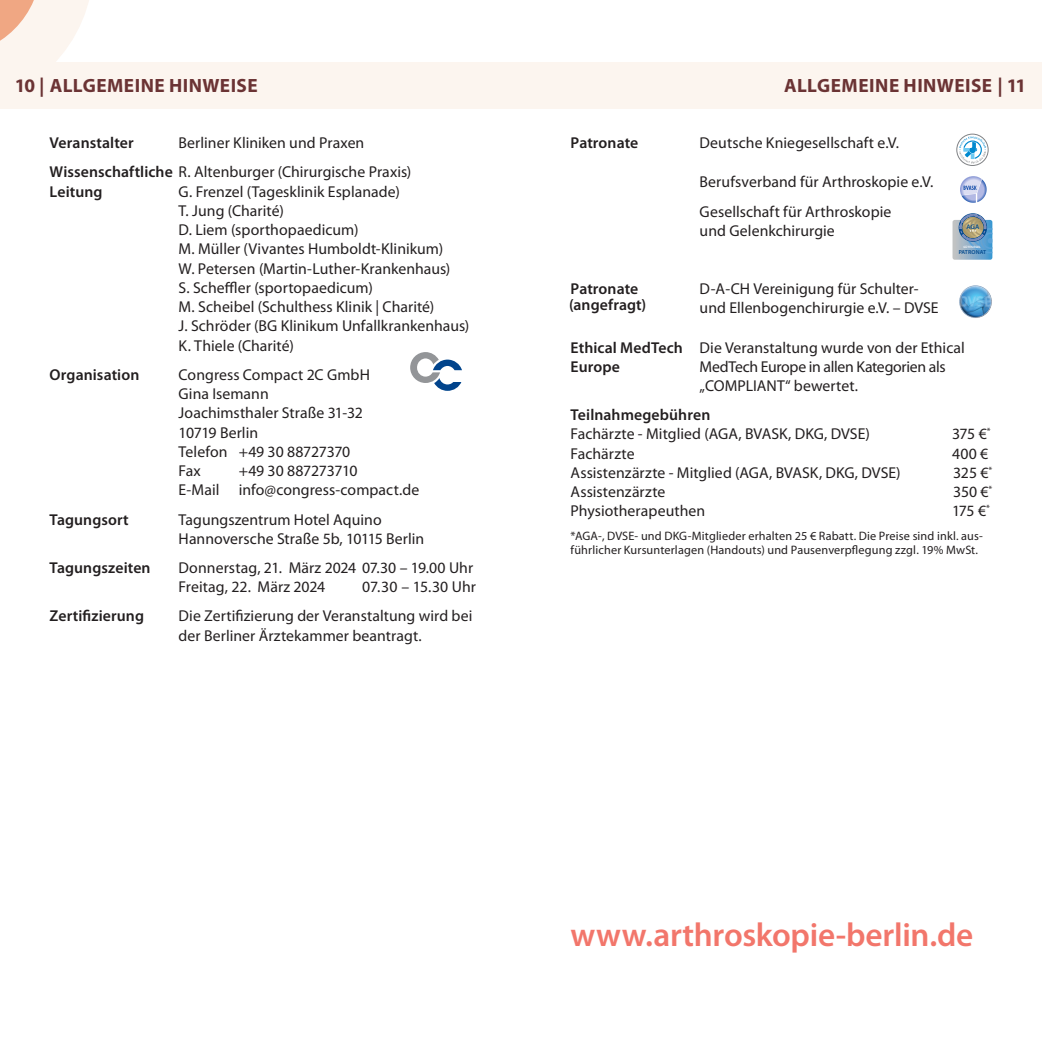
<style>
.page{position:relative;width:1042px;height:1042px;background:#fff}
.page>*{position:absolute;margin:0;border:0;box-sizing:border-box;transform-origin:0 0}
.hinweise{font:600 33.25px "Myriad Pro";letter-spacing:-.01em;color:#f2766b}
.t1{font:700 19.25px "Myriad Pro";letter-spacing:.025em;color:#6b3334}
.hinweise-2{font:15.75px/19.2px "Myriad Pro";color:#231f20}
.hinweise-3{font:600 15.75px "Myriad Pro";letter-spacing:.005em;color:#231f20}
.Normaltext{font:12.25px/14px "Myriad Pro";letter-spacing:.01em;color:#231f20}
.t2{font:600 6.65px "Myriad Pro";color:#01498e}
.t3{font:600 5.77px "Myriad Pro";letter-spacing:.02em;color:#01498e}
.t4{font:600 3.15px "Myriad Pro";letter-spacing:.02em;color:#fff}
.s1{font-weight:600}
</style>
<div class="page">
<div style="left:0;top:62px;width:521px;height:46px;background:#fcf5ef"></div>
<div style="left:521px;top:62px;width:521px;height:46px;background:#fcf5ef"></div>
<svg style="left:0;top:0;width:89px;height:62px"></svg>
<svg style="left:410px;top:352px;width:52px;height:39px"></svg>
<div style="left:444px;top:371px;width:27px;height:10px;background:#fff"></div>
<img style="left:959px;top:285px;width:33px;height:33px">
<div style="left:956px;top:134px;width:32px;height:32px;border:1px solid #808285;border-radius:50%"></div>
<svg style="left:959px;top:136px;width:27px;height:27px"></svg>
<svg style="left:960px;top:176px;width:21px;height:19px"></svg>
<svg style="left:952px;top:214px;width:40px;height:46px;background:#86a4b6"></svg>
<p class="t1" style="left:15px;top:73px;width:244px">10 | ALLGEMEINE HINWEISE</p>
<p class="t1" style="left:784px;top:73px;width:243px">ALLGEMEINE HINWEISE | 11</p>
<p class="hinweise-3" style="left:50px;top:133px;width:86px">Veranstalter</p>
<p class="hinweise-2" style="left:179px;top:133px;width:187px">Berliner Kliniken und Praxen</p>
<p class="hinweise-2" style="left:50px;top:162px;width:363px"><span class="s1">Wissenschaftliche</span> R. Altenburger (Chirurgische Praxis)</p>
<p class="hinweise-3" style="left:50px;top:181px;width:54px">Leitung</p>
<p class="hinweise-2" style="left:179px;top:181px;width:223px">G. Frenzel (Tagesklinik Esplanade)</p>
<p class="hinweise-2" style="left:179px;top:201px;width:107px">T. Jung (Charité)</p>
<p class="hinweise-2" style="left:179px;top:220px;width:273px">D. Liem (sporthopaedicum)<br>M. Müller (Vivantes Humboldt-Klinikum)<br>W. Petersen (Martin-Luther-Krankenhaus)<br>S. Scheffler (sportopaedicum)</p>
<p class="hinweise-2" style="left:179px;top:297px;width:257px">M. Scheibel (Schulthess Klinik | Charité)</p>
<p class="hinweise-2" style="left:179px;top:316px;width:292px">J. Schröder (BG Klinikum Unfallkrankenhaus)</p>
<p class="hinweise-2" style="left:179px;top:335px;width:117px">K. Thiele (Charité)</p>
<p class="hinweise-3" style="left:50px;top:365px;width:91px">Organisation</p>
<p class="hinweise-2" style="left:179px;top:365px;width:193px">Congress Compact 2C GmbH<br>Gina Isemann<br>Joachimsthaler Straße 31-32<br>10719 Berlin<br>Telefon +49 30 88727370<br>Fax</p>
<p class="hinweise-3" style="left:570px;top:133px;width:69px">Patronate</p>
<p class="hinweise-2" style="left:699px;top:133px;width:201px">Deutsche Kniegesellschaft e.V.</p>
<p class="hinweise-2" style="left:699px;top:172px;width:235px">Berufsverband für Arthroskopie e.V.</p>
<p class="hinweise-2" style="left:699px;top:201px;width:193px">Gesellschaft für Arthroskopie und Gelenkchirurgie</p>
<p class="t2" style="left:966px;top:222px;width:14px">AGA</p>
<p class="t4" style="left:963px;top:245px;width:19px">GÜTESIEGEL</p>
<p class="t3" style="left:958px;top:248px;width:29px">PATRONAT</p>
<p class="hinweise-3" style="left:570px;top:279px;width:69px">Patronate</p>
<p class="hinweise-2" style="left:699px;top:279px;width:240px">D-A-CH Vereinigung für Schulter&shy;und Ellenbogenchirurgie e.V. – DVSE</p>
<p class="hinweise-2" style="left:570px;top:337px;width:396px"><span class="s1">Ethical MedTech</span> Die Veranstaltung wurde von der Ethical</p>
<p class="hinweise-3" style="left:570px;top:356px;width:51px">Europe</p>
<p class="hinweise-2" style="left:699px;top:357px;width:247px">MedTech Europe in allen Kategorien als „COMPLIANT“ bewertet.</p>
<p class="hinweise-3" style="left:570px;top:405px;width:141px">Teilnahmegebühren</p>
<p class="hinweise-2" style="left:570px;top:424px;width:301px">Fachärzte - Mitglied (AGA, BVASK, DKG, DVSE)</p>
<p class="hinweise-2" style="left:952px;top:424px;width:40px">375 €<sup>*</sup></p>
<p class="hinweise-2" style="left:570px;top:443px;width:65px">Fachärzte</p>
<p class="hinweise-2" style="left:952px;top:443px;width:38px">400 €</p>
<p class="hinweise-2" style="left:570px;top:463px;width:332px">Assistenzärzte - Mitglied (AGA, BVASK, DKG, DVSE)</p>
<p class="hinweise-2" style="left:953px;top:463px;width:41px">325 €<sup>*</sup></p>
<p class="hinweise-2" style="left:570px;top:482px;width:96px">Assistenzärzte</p>
<p class="hinweise-2" style="left:953px;top:482px;width:41px">350 €<sup>*</sup></p>
<p class="hinweise-2" style="left:570px;top:501px;width:136px">Physiotherapeuthen</p>
<p class="hinweise-2" style="left:952px;top:501px;width:39px">175 €<sup>*</sup></p>
<p class="Normaltext" style="left:570px;top:529px;width:414px">*AGA-, DVSE- und DKG-Mitglieder erhalten 25 € Rabatt. Die Preise sind inkl. aus&shy;führlicher Kursunterlagen (Handouts) und Pausenverpflegung zzgl. 19% MwSt.</p>
<p class="hinweise-3" style="left:569px;top:294px;width:79px">(angefragt)</p>
<p class="hinweise-2" style="left:179px;top:461px;width:242px;text-align:center">+49 30 887273710<br>E-Mail info@congress-compact.de</p>
<p class="hinweise-3" style="left:50px;top:509px;width:81px">Tagungsort</p>
<p class="hinweise-2" style="left:179px;top:509px;width:247px">Tagungszentrum Hotel Aquino<br>Hannoversche Straße 5b, 10115 Berlin</p>
<p class="hinweise-3" style="left:50px;top:558px;width:102px">Tagungszeiten</p>
<p class="hinweise-2" style="left:179px;top:558px;width:296px">Donnerstag, 21. März 2024 07.30 – 19.00 Uhr<br>Freitag, 22. März 2024</p>
<p class="hinweise-2" style="left:362px;top:577px;width:115px">07.30 – 15.30 Uhr</p>
<p class="hinweise-3" style="left:50px;top:606px;width:96px">Zertifizierung</p>
<p class="hinweise-2" style="left:179px;top:606px;width:295px">Die Zertifizierung der Veranstaltung wird bei der Berliner Ärztekammer beantragt.</p>
<p class="hinweise" style="left:570px;top:913px;width:404px">www.arthroskopie-berlin.de</p>
</div>
